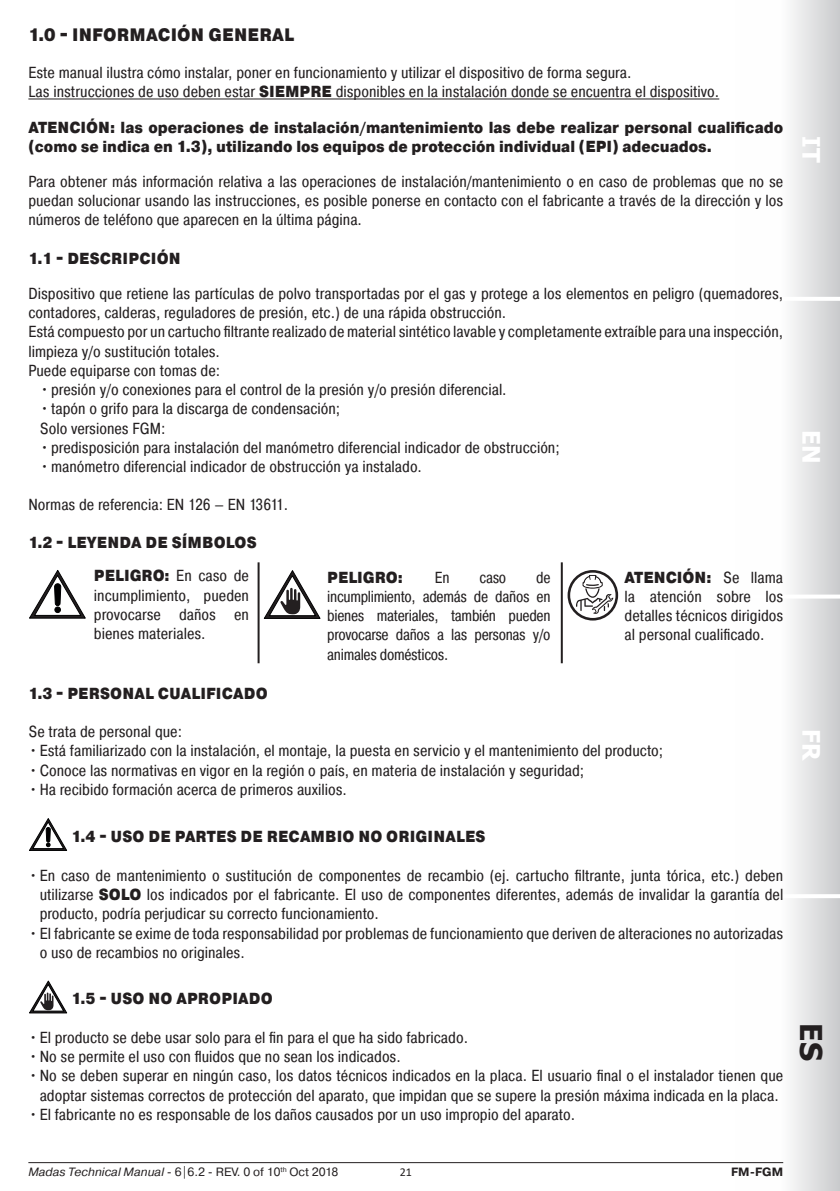
<style>
.page{position:relative;width:840px;height:1191px;background:#fff}
.page>*{position:absolute;margin:0;border:0;box-sizing:border-box;transform-origin:0 0}
.t1{font:700 30px "Tahoma";color:#231f20}
.t2{font:700 24px "Tahoma";color:#fff}
.t3{font:900 18px "Pragmatica Cond";letter-spacing:.01em;color:#231f20}
.t4{font:16px/19.2px "Pragmatica Cond";color:#231f20;text-align:justify}
.t5{font:900 16px/19.2px "Pragmatica Cond";color:#231f20}
.t6{font:16px/19.2px "Pragmatica Cond";color:#231f20;text-align:justify;scale:.96 1}
.t7{font:12px "Pragmatica";color:#231f20}
.t8{font:700 12px "Pragmatica";color:#231f20}
.t9{font:12px "Calibri";color:#231f20}
.s1{font-weight:900}
.s2{font-style:italic}
</style>
<div class="page">
<div style="left:734px;top:0;width:105px;height:1191px;background:linear-gradient(to right,#fff,#d5d5d7)"></div>
<hr style="left:743px;top:297px;width:96px;height:4px;background:#fff">
<hr style="left:740px;top:594px;width:99px;height:4px;background:#fff">
<hr style="left:740px;top:894px;width:99px;height:4px;background:#fff">
<hr style="left:28px;top:1162px;width:754px;height:1px;background:#231f20">
<hr style="left:28px;top:99px;width:690px;height:1px;background:#231f20">
<svg style="left:29px;top:570px;width:56px;height:48px"></svg>
<svg style="left:264px;top:570px;width:56px;height:48px"></svg>
<svg style="left:567px;top:570px;width:50px;height:50px"></svg>
<svg style="left:570px;top:572px;width:45px;height:46px"></svg>
<svg style="left:575px;top:575px;width:38px;height:39px"></svg>
<hr style="left:257px;top:562px;width:2px;height:101px;background:#231f20">
<hr style="left:560px;top:562px;width:2px;height:101px;background:#231f20">
<svg style="left:29px;top:818px;width:38px;height:32px"></svg>
<div style="left:46px;top:827px;width:4px;height:15px;border:1px solid #000001;border-radius:2px"></div>
<svg style="left:29px;top:981px;width:38px;height:32px"></svg>
<p class="t3" style="left:28px;top:23px;width:267px">1.0 - INFORMACIÓN GENERAL</p>
<p class="t4" style="left:28px;top:63px;width:604px">Este manual ilustra cómo instalar, poner en funcionamiento y utilizar el dispositivo de forma segura.</p>
<p class="t4" style="left:28px;top:82px;width:692px">Las instrucciones de uso deben estar <span class="s1">SIEMPRE</span> disponibles en la instalación donde se encuentra el dispositivo.</p>
<p class="t5" style="left:28px;top:118px;width:756px">ATENCIÓN: las operaciones de instalación/mantenimiento las debe realizar personal cualificado (como se indica en 1.3), utilizando los equipos de protección individual (EPI) adecuados.</p>
<p class="t4" style="left:28px;top:172px;width:756px">Para obtener más información relativa a las operaciones de instalación/mantenimiento o en caso de problemas que no se puedan solucionar usando las instrucciones, es posible ponerse en contacto con el fabricante a través de la dirección y los números de teléfono que aparecen en la última página.</p>
<p class="t5" style="left:28px;top:249px;width:154px">1.1 - DESCRIPCIÓN</p>
<p class="t4" style="left:28px;top:284px;width:755px">Dispositivo que retiene las partículas de polvo transportadas por el gas y protege a los elementos en peligro (quemadores, contadores, calderas, reguladores de presión, etc.) de una rápida obstrucción.</p>
<p class="t4" style="left:28px;top:322px;width:755px">Está compuesto por un cartucho filtrante realizado de material sintético lavable y completamente extraíble para una inspección, limpieza y/o sustitución totales.</p>
<p class="t4" style="left:28px;top:361px;width:193px">Puede equiparse con tomas de:</p>
<p class="t4" style="left:40px;top:380px;width:468px">•presión y/o conexiones para el control de la presión y/o presión diferencial.</p>
<p class="t4" style="left:40px;top:399px;width:302px">•tapón o grifo para la discarga de condensación;</p>
<p class="t4" style="left:40px;top:418px;width:127px">Solo versiones FGM:</p>
<p class="t4" style="left:40px;top:437px;width:521px">•predisposición para instalación del manómetro diferencial indicador de obstrucción;</p>
<p class="t4" style="left:40px;top:457px;width:383px">•manómetro diferencial indicador de obstrucción ya instalado.</p>
<p class="t4" style="left:28px;top:495px;width:261px">Normas de referencia: EN 126 – EN 13611.</p>
<p class="t5" style="left:28px;top:533px;width:230px">1.2 - LEYENDA DE SÍMBOLOS</p>
<p class="t4" style="left:624px;top:567px;width:160px"><span class="s1">ATENCIÓN:</span> Se llama la atención sobre los detalles técnicos dirigidos al personal cualificado.</p>
<p class="t4" style="left:94px;top:566px;width:156px"><span class="s1">PELIGRO:</span> En caso de incumplimiento, pueden provocarse daños en bienes materiales.</p>
<p class="t5" style="left:327px;top:568px;width:77px">PELIGRO:</p>
<p class="t6" style="left:434px;top:567px;width:17px">En</p>
<p class="t6" style="left:479px;top:567px;width:29px">caso</p>
<p class="t6" style="left:327px;top:567px;width:234px;text-indent:209px">de incumplimiento, además de daños en bienes materiales, también pueden provocarse daños a las personas y/o animales domésticos.</p>
<p class="t5" style="left:28px;top:684px;width:241px">1.3 - PERSONAL CUALIFICADO</p>
<p class="t4" style="left:28px;top:722px;width:155px">Se trata de personal que:</p>
<p class="t4" style="left:28px;top:741px;width:636px">•Está familiarizado con la instalación, el montaje, la puesta en servicio y el mantenimiento del producto;</p>
<p class="t4" style="left:28px;top:760px;width:557px">•Conoce las normativas en vigor en la región o país, en materia de instalación y seguridad;</p>
<p class="t4" style="left:28px;top:779px;width:320px">•Ha recibido formación acerca de primeros auxilios.</p>
<p class="t5" style="left:71px;top:827px;width:415px">1.4 - USO DE PARTES DE RECAMBIO NO ORIGINALES</p>
<p class="t4" style="left:40px;top:866px;width:744px;text-indent:-11px">•En caso de mantenimiento o sustitución de componentes de recambio (ej. cartucho filtrante, junta tórica, etc.) deben utilizarse <span class="s1">SOLO</span> los indicados por el fabricante. El uso de componentes diferentes, además de invalidar la garantía del producto, podría perjudicar su correcto funcionamiento.</p>
<p class="t4" style="left:40px;top:923px;width:744px;text-indent:-11px">•El fabricante se exime de toda responsabilidad por problemas de funcionamiento que deriven de alteraciones no autorizadas o uso de recambios no originales.</p>
<p class="t5" style="left:71px;top:989px;width:202px">1.5 - USO NO APROPIADO</p>
<p class="t4" style="left:28px;top:1027px;width:441px">•El producto se debe usar solo para el fin para el que ha sido fabricado.</p>
<p class="t4" style="left:28px;top:1047px;width:374px">•No se permite el uso con fluidos que no sean los indicados.</p>
<p class="t4" style="left:28px;top:1066px;width:756px;text-align:center">•No se deben superar en ningún caso, los datos técnicos indicados en la placa. El usuario final o el instalador tienen que adoptar sistemas correctos de protección del aparato, que impidan que se supere la presión máxima indicada en la placa.</p>
<p class="t4" style="left:28px;top:1104px;width:548px">•El fabricante no es responsable de los daños causados por un uso impropio del aparato.</p>
<h2 class="t2" style="left:827px;top:136px;width:28px;rotate:90deg">IT</h2>
<h2 class="t2" style="left:827px;top:430px;width:35px;rotate:90deg">EN</h2>
<h2 class="t2" style="left:827px;top:728px;width:33px;rotate:90deg">FR</h2>
<h1 class="t1" style="left:831px;top:1023px;width:39px;rotate:90deg">ES</h1>
<p class="t7" style="left:28px;top:1164px;width:311px"><span class="s2">Madas Technical Manual</span> - 6|6.2 - REV. 0 of 10<sup>th</sup> Oct 2018</p>
<p class="t8" style="left:730px;top:1164px;width:54px">FM-FGM</p>
<p class="t9" style="left:399px;top:1163px;width:14px">21</p>
</div>
